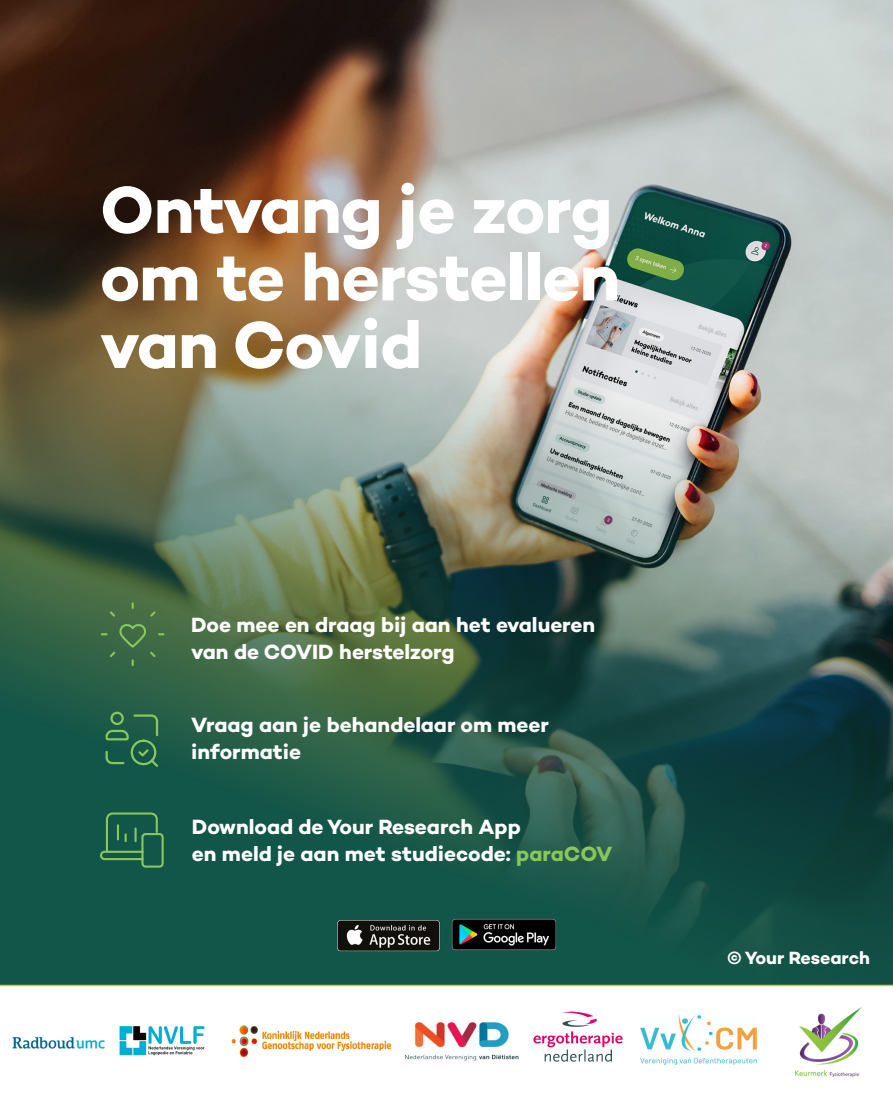
<style>
.page{position:relative;width:893px;height:1106px;background:#fff}
.page>*{position:absolute;margin:0;border:0;box-sizing:border-box;transform-origin:0 0}
.t1{font:700 67.5px "Campton";letter-spacing:-.02em;color:#fff}
.t2{font:700 21px/27px "Campton";color:#fff}
.t3{font:700 18px "Campton";letter-spacing:-.005em;color:#fff}
.s1{color:#88c75a}
</style>
<div class="page">
<img style="left:0;top:0;width:893px;height:984px">
<svg style="left:100px;top:601px;width:66px;height:66px;background:#446f46"></svg>
<svg style="left:99px;top:811px;width:66px;height:57px;background:#27694c"></svg>
<img style="left:445px;top:911px;width:119px;height:46px">
<img style="left:335px;top:916px;width:106px;height:38px">
<svg style="left:0;top:984px;width:893px;height:93px"></svg>
<img style="left:118px;top:1025px;width:87px;height:30px">
<img style="left:2px;top:1014px;width:113px;height:57px">
<img style="left:224px;top:1012px;width:168px;height:57px">
<img style="left:402px;top:1020px;width:123px;height:45px">
<img style="left:525px;top:1009px;width:114px;height:62px">
<img style="left:640px;top:1014px;width:116px;height:50px">
<img style="left:795px;top:1007px;width:66px;height:69px">
<svg style="left:104px;top:710px;width:56px;height:59px;background:#2c6b4b"></svg>
<img style="left:219px;top:1013px;width:181px;height:55px">
<p class="t1" style="left:100px;top:167px;width:514px">Ontvang je zorg</p>
<p class="t1" style="left:100px;top:234px;width:522px">om te herstellen</p>
<p class="t1" style="left:100px;top:302px;width:324px">van Covid</p>
<p class="t2" style="left:191px;top:611px;width:405px">Doe mee en draag bij aan het evalueren van de COVID herstelzorg</p>
<p class="t2" style="left:191px;top:710px;width:359px">Vraag aan je behandelaar om meer informatie</p>
<p class="t2" style="left:192px;top:813px;width:330px">Download de Your Research App</p>
<p class="t2" style="left:192px;top:840px;width:422px">en meld je aan met studiecode: <span class="s1">paraCOV</span></p>
<p class="t3" style="left:727px;top:945px;width:144px">© Your Research</p>
</div>
